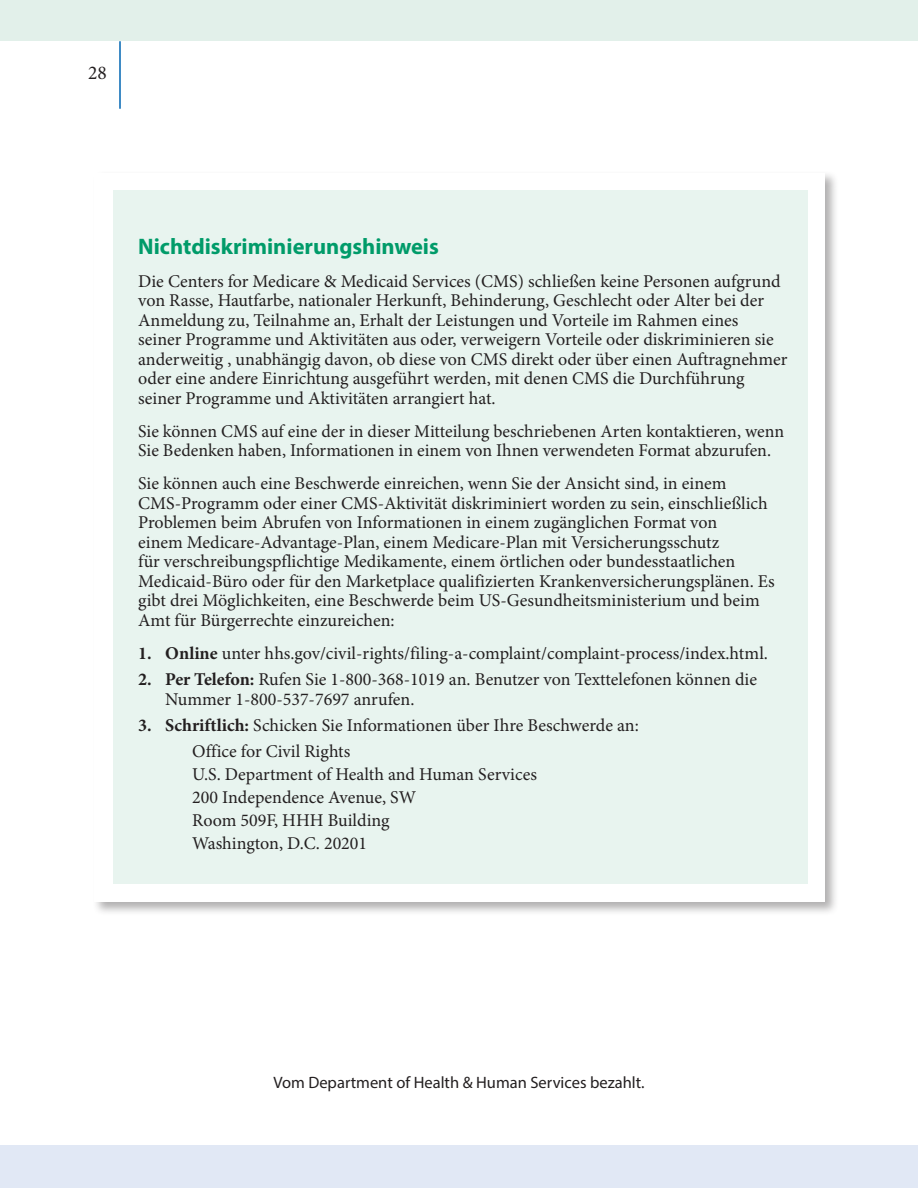
<style>
.page{position:relative;width:918px;height:1188px;background:#fff}
.page>*{position:absolute;margin:0;border:0;box-sizing:border-box;transform-origin:0 0}
.t1{font:700 22.5px "Myriad Pro";color:#009b69}
.t2{font:19.5px "Minion Pro";color:#231f20}
.t3{font:18px/19.5px "Minion Pro";color:#231f20}
.TOC_1{font:16.5px "Myriad Pro";color:#231f20}
.s1{font-weight:700}
</style>
<div class="page">
<hr style="left:119px;top:41px;width:2px;height:68px;background:#0166b3">
<div style="left:0;top:0;width:918px;height:40px;background:#e2f0ea"></div>
<div style="left:0;top:1146px;width:918px;height:42px;background:#e1e8f5"></div>
<div style="left:92px;top:170px;width:747px;height:746px;background:#231f20;opacity:.35"></div>
<div style="left:95px;top:173px;width:730px;height:729px;background:#fff"></div>
<div style="left:113px;top:190px;width:695px;height:693px;background:#e8f4ef"></div>
<p class="t2" style="left:88px;top:59px;width:20px">28</p>
<p class="t1" style="left:138px;top:232px;width:302px">Nichtdiskriminierungshinweis</p>
<p class="t3" style="left:138px;top:271px;width:651px">Die Centers for Medicare &amp; Medicaid Services (CMS) schließen keine Personen aufgrund von Rasse, Hautfarbe, nationaler Herkunft, Behinderung, Geschlecht oder Alter bei der Anmeldung zu, Teilnahme an, Erhalt der Leistungen und Vorteile im Rahmen eines<br>seiner Programme und Aktivitäten aus oder, verweigern Vorteile oder diskriminieren sie anderweitig , unabhängig davon, ob diese von CMS direkt oder über einen Auftragnehmer oder eine andere Einrichtung ausgeführt werden, mit denen CMS die Durchführung seiner Programme und Aktivitäten arrangiert hat.</p>
<p class="t3" style="left:138px;top:421px;width:648px">Sie können CMS auf eine der in dieser Mitteilung beschriebenen Arten kontaktieren, wenn<br>Sie Bedenken haben, Informationen in einem von Ihnen verwendeten Format abzurufen.</p>
<p class="t3" style="left:138px;top:474px;width:638px">Sie können auch eine Beschwerde einreichen, wenn Sie der Ansicht sind, in einem CMS-Programm oder einer CMS-Aktivität diskriminiert worden zu sein, einschließlich Problemen beim Abrufen von Informationen in einem zugänglichen Format von<br>einem Medicare-Advantage-Plan, einem Medicare-Plan mit Versicherungsschutz<br>für verschreibungspflichtige Medikamente, einem örtlichen oder bundesstaatlichen Medicaid-Büro oder für den Marketplace qualifizierten Krankenversicherungsplänen. Es gibt drei Möglichkeiten, eine Beschwerde beim US-Gesundheitsministerium und beim Amt für Bürgerrechte einzureichen:</p>
<p class="t3" style="left:138px;top:643px;width:631px"><span class="s1">1. Online</span> unter hhs.gov/civil-rights/filing-a-complaint/complaint-process/index.html.</p>
<p class="t3" style="left:165px;top:670px;width:593px;text-indent:-27px"><span class="s1">2. Per Telefon:</span> Rufen Sie 1-800-368-1019 an. Benutzer von Texttelefonen können die<br>Nummer 1-800-537-7697 anrufen.</p>
<p class="t3" style="left:138px;top:715px;width:502px"><span class="s1">3. Schriftlich:</span> Schicken Sie Informationen über Ihre Beschwerde an:</p>
<p class="t3" style="left:192px;top:742px;width:160px">Office for Civil Rights</p>
<p class="t3" style="left:192px;top:765px;width:346px">U.S. Department of Health and Human Services</p>
<p class="t3" style="left:192px;top:788px;width:225px">200 Independence Avenue, SW</p>
<p class="t3" style="left:192px;top:811px;width:199px">Room 509F, HHH Building</p>
<p class="t3" style="left:192px;top:834px;width:176px">Washington, D.C. 20201</p>
<p class="TOC_1" style="left:273px;top:1072px;width:373px">Vom Department of Health &amp; Human Services bezahlt.</p>
</div>
